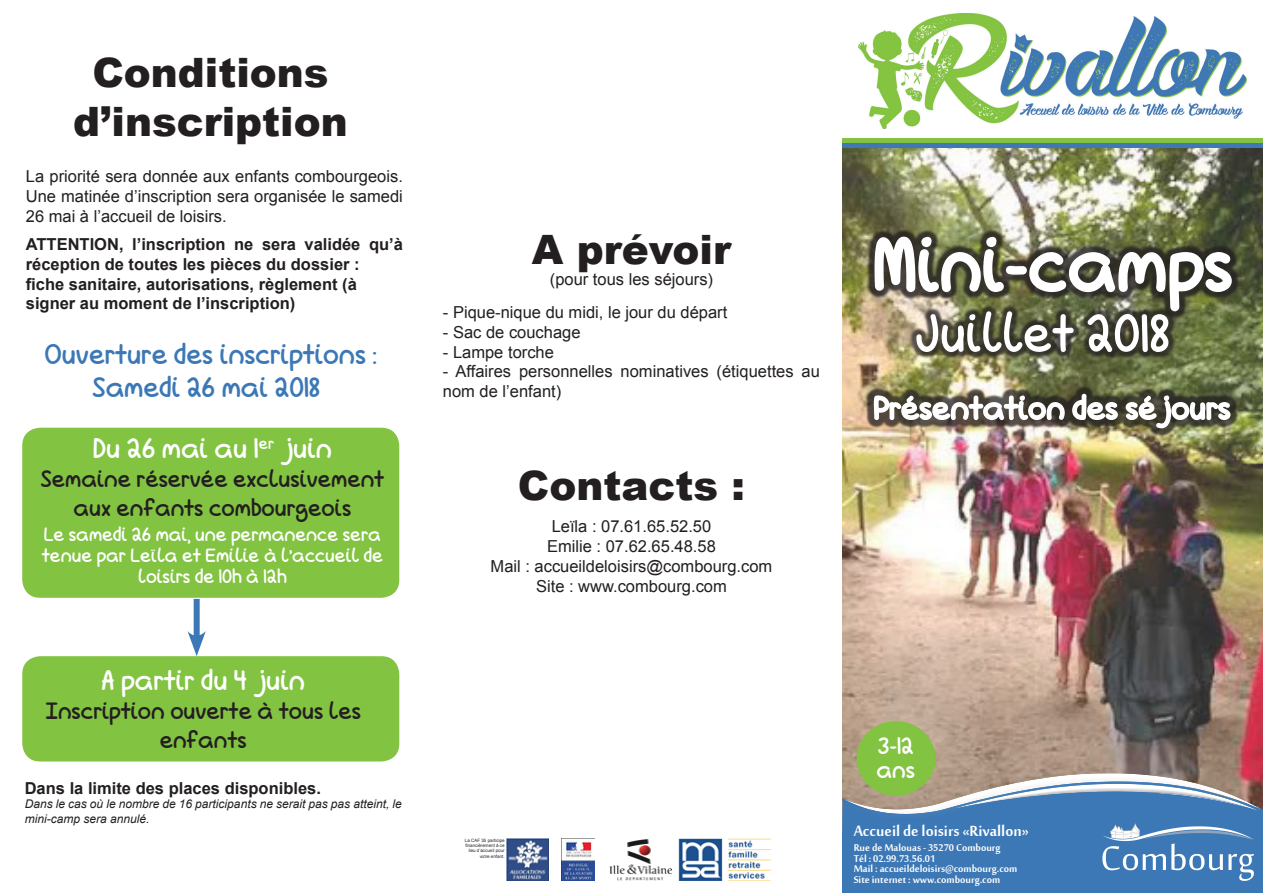
<style>
.page{position:relative;width:1263px;height:893px;background:#fff}
.page>*{position:absolute;margin:0;border:0;box-sizing:border-box;transform-origin:0 0}
.t1{font:900 40.5px/48.6px "Arial";color:#231f20;text-align:center}
.t2{font:700 28.5px "Love Is Complicated Again";color:#3c78b5}
.t3{font:700 28.5px "Love Is Complicated Again";color:#fff}
.t4{font:700 24px/28.8px "Love Is Complicated Again";color:#231f20;text-align:center}
.t5{font:700 24px/24px "Love Is Complicated Again";color:#fff}
.t6{font:22.5px "Mool Boran";color:#fff}
.t7{font:700 19.5px/21px "Love Is Complicated Again";color:#fff;text-align:center}
.t8{font:16.5px/19.8px "Arial";color:#231f20}
.t9{font:700 16.5px/19.8px "Arial";color:#231f20}
.t10{font:15px "Mool Boran";color:#fff}
.t11{font:italic 12px/14.4px "Arial";color:#231f20}
.t12{font:4.5px/5.4px "Arial";color:#231f20;text-align:right}
</style>
<div class="page">
<img style="left:842px;top:147px;width:421px;height:626px">
<div style="left:856px;top:721px;width:79px;height:75px;background:#82c342;border-radius:50%"></div>
<img style="left:859px;top:14px;width:387px;height:115px">
<div style="left:842px;top:821px;width:421px;height:72px;background:#3c78b5"></div>
<div style="left:840px;top:766px;width:422px;height:49px;background:#fff;opacity:.36"></div>
<div style="left:842px;top:775px;width:421px;height:46px;background:#3c78b5"></div>
<svg style="left:842px;top:773px;width:421px;height:41px"></svg>
<svg style="left:1102px;top:824px;width:152px;height:57px;background:#6091c2"></svg>
<div style="left:842px;top:138px;width:421px;height:5px;background:#83c341"></div>
<hr style="left:842px;top:143px;width:421px;height:4px;background:#3f78b3">
<div style="left:866px;top:386px;width:373px;height:50px;background:#231f20;opacity:.75"></div>
<img style="left:873px;top:330px;width:358px;height:144px">
<div style="left:866px;top:228px;width:374px;height:92px;background:#231f20;opacity:.82"></div>
<div style="left:22px;top:428px;width:377px;height:170px;background:#82c342;border-radius:18px"></div>
<div style="left:22px;top:656px;width:377px;height:105px;background:#82c342;border-radius:18px"></div>
<div style="left:194px;top:599px;width:6px;height:42px;background:#3c78b5"></div>
<svg style="left:187px;top:631px;width:19px;height:25px"></svg>
<img style="left:507px;top:838px;width:42px;height:43px">
<img style="left:562px;top:838px;width:33px;height:43px">
<img style="left:609px;top:839px;width:63px;height:42px">
<img style="left:679px;top:838px;width:91px;height:43px">
<div style="left:909px;top:304px;width:266px;height:55px;background:#231f20;opacity:.75"></div>
<img style="left:874px;top:217px;width:358px;height:135px">
<p class="t1" style="left:73px;top:47px;width:276px">Conditions d’inscription</p>
<p class="t8" style="left:26px;top:167px;width:379px;text-align:justify">La priorité sera donnée aux enfants combourgeois.<br>Une matinée d’inscription sera organisée le samedi 26 mai à l’accueil de loisirs.</p>
<p class="t9" style="left:26px;top:235px;width:379px">ATTENTION, l’inscription ne sera validée qu’à réception de toutes les pièces du dossier :</p>
<p class="t9" style="left:26px;top:274px;width:333px">fiche sanitaire, autorisations, règlement (à signer au moment de l’inscription)</p>
<p class="t2" style="left:44px;top:338px;width:334px">Ouverture des inscriptions :</p>
<p class="t2" style="left:92px;top:371px;width:230px">Samedi 26 mai 2018</p>
<p class="t3" style="left:93px;top:432px;width:241px">Du 26 mai au 1<sup>er</sup> juin</p>
<p class="t4" style="left:40px;top:464px;width:345px">Semaine réservée exclusivement aux enfants combourgeois</p>
<p class="t7" style="left:42px;top:524px;width:343px">Le samedi 26 mai, une permanence sera tenue par Leïla et Emilie à l’accueil de loisirs de 10h à 12h</p>
<p class="t3" style="left:101px;top:664px;width:205px">A partir du 4 juin</p>
<p class="t4" style="left:45px;top:697px;width:317px">Inscription ouverte à tous les enfants</p>
<p class="t9" style="left:25px;top:779px;width:298px">Dans la limite des places disponibles.</p>
<p class="t11" style="left:25px;top:797px;width:378px">Dans le cas où le nombre de 16 participants ne serait pas pas atteint, le mini-camp sera annulé.</p>
<p class="t1" style="left:532px;top:224px;width:201px">A prévoir</p>
<p class="t8" style="left:550px;top:270px;width:165px">(pour tous les séjours)</p>
<p class="t8" style="left:443px;top:303px;width:286px">- Pique-nique du midi, le jour du départ</p>
<p class="t8" style="left:443px;top:322px;width:139px">- Sac de couchage</p>
<p class="t8" style="left:443px;top:342px;width:112px">- Lampe torche</p>
<p class="t8" style="left:443px;top:362px;width:378px">- Affaires personnelles nominatives (étiquettes au nom de l’enfant)</p>
<p class="t1" style="left:518px;top:460px;width:229px">Contacts :</p>
<p class="t8" style="left:552px;top:517px;width:161px">Leïla : 07.61.65.52.50</p>
<p class="t8" style="left:547px;top:537px;width:170px">Emilie : 07.62.65.48.58</p>
<p class="t8" style="left:491px;top:556px;width:283px">Mail : accueildeloisirs@combourg.com</p>
<p class="t8" style="left:536px;top:576px;width:192px">Site : www.combourg.com</p>
<p class="t12" style="left:465px;top:837px;width:41px">La CAF 35 participe financièrement à ce lieu d’accueil pour votre enfant.</p>
<p class="t5" style="left:876px;top:734px;width:40px">3-12 ans</p>
<p class="t6" style="left:854px;top:815px;width:177px">Accueil de loisirs «Rivallon»</p>
<p class="t10" style="left:854px;top:837px;width:148px">Rue de Malouas - 35270 Combourg</p>
<p class="t10" style="left:854px;top:848px;width:83px">Tél : 02.99.73.56.01</p>
<p class="t10" style="left:854px;top:858px;width:165px">Mail : accueildeloisirs@combourg.com</p>
<p class="t10" style="left:854px;top:869px;width:148px">Site internet : www.combourg.com</p>
</div>
